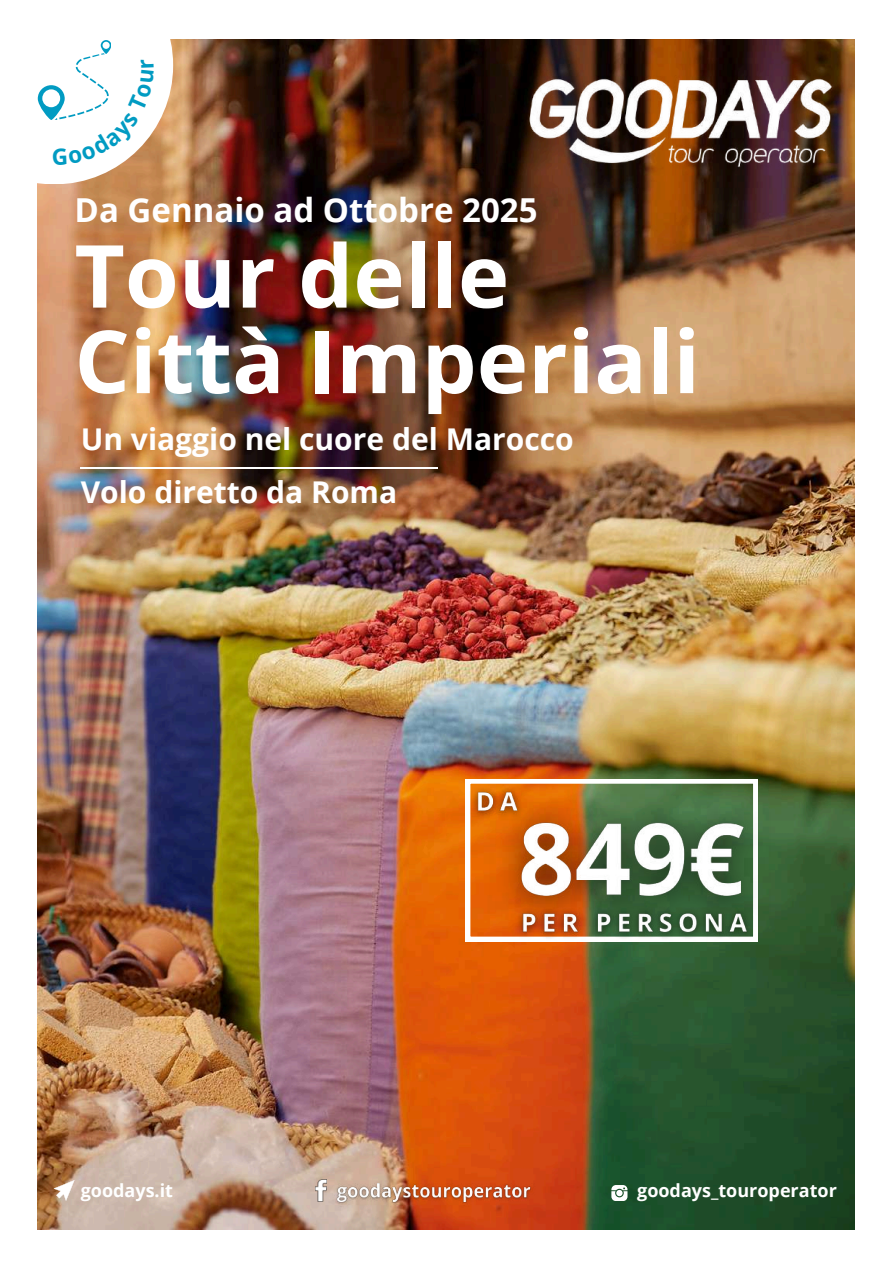
<style>
.page{position:relative;width:894px;height:1264px;background:#fff}
.page>*{position:absolute;margin:0;border:0;box-sizing:border-box;transform-origin:0 0}
.t1{font:700 87px/85.5px "Open Sans";color:#fff}
.t2{font:700 33px "Open Sans";color:#fff}
.t3{font:700 30px "Open Sans";color:#fff}
.t4{font:700 18px "Open Sans";color:#fff}
</style>
<div class="page">
<img style="left:38px;top:40px;width:815px;height:1189px">
<div style="left:0;top:0;width:173px;height:184px;background:#fff"></div>
<img style="left:507px;top:39px;width:346px;height:206px">
<svg style="left:53px;top:1179px;width:22px;height:22px"></svg>
<img style="left:316px;top:1179px;width:10px;height:22px">
<svg style="left:611px;top:1184px;width:16px;height:16px"></svg>
<hr style="left:81px;top:467px;width:356px;height:2px;background:#fff">
<svg style="left:466px;top:779px;width:291px;height:162px"></svg>
<img style="left:477px;top:782px;width:310px;height:161px">
<img style="left:332px;top:1177px;width:203px;height:30px">
<img style="left:511px;top:901px;width:249px;height:44px">
<img style="left:466px;top:779px;width:64px;height:44px">
<svg style="left:38px;top:40px;width:116px;height:125px"></svg>
<p class="t2" style="left:75px;top:187px;width:464px">Da Gennaio ad Ottobre 2025</p>
<h1 class="t1" style="left:74px;top:231px;width:627px">Tour delle<br>Città Imperiali</h1>
<p class="t3" style="left:81px;top:418px;width:494px">Un viaggio nel cuore del Marocco</p>
<p class="t3" style="left:81px;top:471px;width:318px">Volo diretto da Roma</p>
<p class="t4" style="left:81px;top:1177px;width:94px">goodays.it</p>
<p class="t4" style="left:637px;top:1177px;width:201px">goodays_touroperator</p>
</div>
